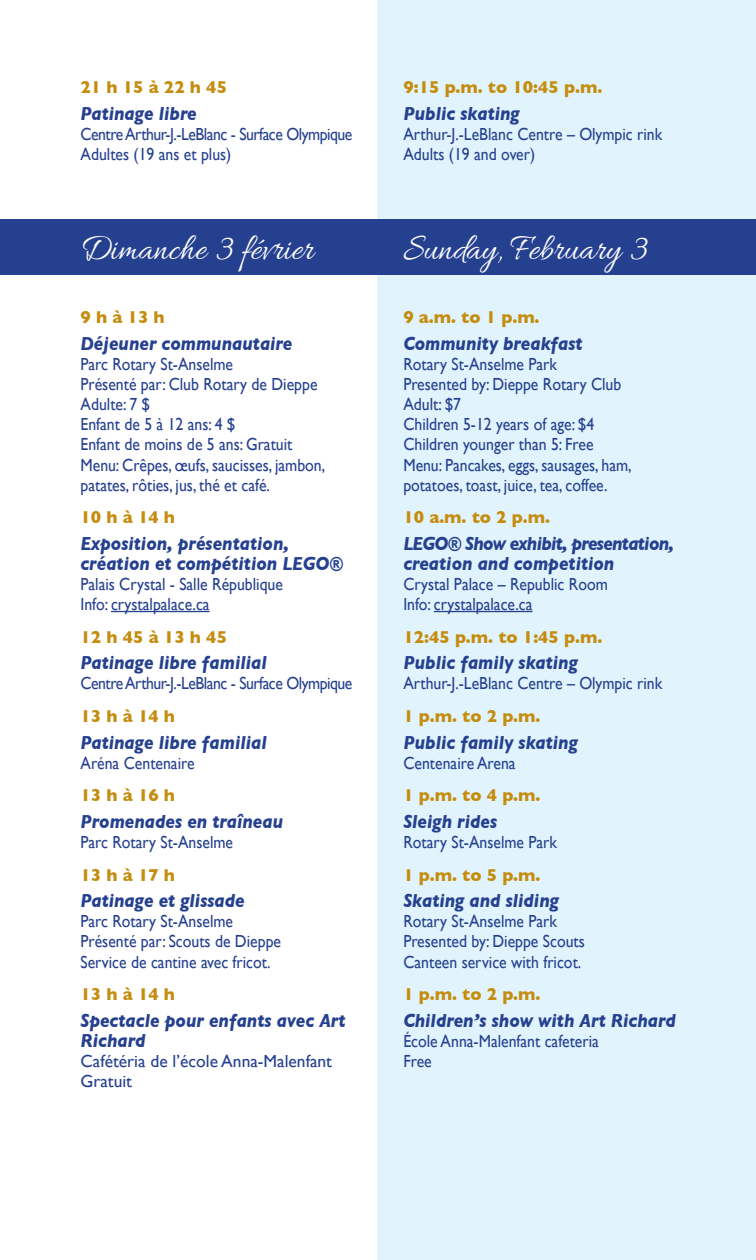
<style>
.page{position:relative;width:756px;height:1260px;background:#fff}
.page>*{position:absolute;margin:0;border:0;box-sizing:border-box;transform-origin:0 0}
.t1{font:38.5px "Allura";color:#fff;scale:.9 1}
.t2{font:italic 700 19.25px/20.1px "Gill Sans";color:#25408f;scale:.9 1}
.t3{font:italic 700 19.25px/20.1px "Gill Sans";letter-spacing:-.04em;color:#25408f;scale:.9 1}
.t4{font:17.5px/20.1px "Gill Sans";color:#25408f;scale:.9 1}
.t5{font:700 17.5px "Gill Sans";color:#c58d0f}
.t6{font:17.5px/20.1px "Gill Sans";letter-spacing:-.03em;color:#25408f;scale:.9 1}
.t7{font:17.5px/20.1px "Gill Sans";color:#25408f}
</style>
<div class="page">
<div style="left:377px;top:0;width:379px;height:1260px;background:#e1f4fd"></div>
<div style="left:0;top:219px;width:756px;height:56px;background:#25408f"></div>
<hr style="left:111px;top:611px;width:99px;height:1px;background:#25408f">
<hr style="left:434px;top:611px;width:98px;height:1px;background:#25408f">
<p class="t5" style="left:80px;top:77px;width:148px">21 h 15 à 22 h 45</p>
<p class="t2" style="left:80px;top:103px;width:131px">Patinage libre</p>
<p class="t6" style="left:80px;top:124px;width:304px">Centre Arthur-J.-LeBlanc - Surface Olympique<br>Adultes (19 ans et plus)</p>
<h1 class="t1" style="left:80px;top:227px;width:261px">Dimanche 3 février</h1>
<p class="t5" style="left:80px;top:307px;width:86px">9 h à 13 h</p>
<p class="t2" style="left:80px;top:333px;width:237px">Déjeuner communautaire</p>
<p class="t4" style="left:80px;top:354px;width:274px">Parc Rotary St-Anselme<br>Présenté par: Club Rotary de Dieppe<br>Adulte: 7 $<br>Enfant de 5 à 12 ans: 4 $<br>Enfant de moins de 5 ans: Gratuit<br>Menu: Crêpes, œufs, saucisses, jambon, patates, rôties, jus, thé et café.</p>
<p class="t5" style="left:80px;top:507px;width:96px">10 h à 14 h</p>
<p class="t2" style="left:80px;top:533px;width:294px">Exposition, présentation, création et compétition LEGO®</p>
<p class="t4" style="left:80px;top:574px;width:227px">Palais Crystal - Salle République<br>Info: crystalpalace.ca</p>
<p class="t5" style="left:80px;top:627px;width:148px">12 h 45 à 13 h 45</p>
<p class="t2" style="left:80px;top:653px;width:209px">Patinage libre familial</p>
<p class="t6" style="left:80px;top:673px;width:304px">Centre Arthur-J.-LeBlanc - Surface Olympique</p>
<p class="t5" style="left:80px;top:706px;width:96px">13 h à 14 h</p>
<p class="t2" style="left:80px;top:732px;width:209px">Patinage libre familial</p>
<p class="t4" style="left:80px;top:753px;width:128px">Aréna Centenaire</p>
<p class="t5" style="left:80px;top:785px;width:96px">13 h à 16 h</p>
<p class="t2" style="left:80px;top:811px;width:227px">Promenades en traîneau</p>
<p class="t4" style="left:80px;top:832px;width:171px">Parc Rotary St-Anselme</p>
<p class="t5" style="left:80px;top:865px;width:96px">13 h à 17 h</p>
<p class="t2" style="left:80px;top:891px;width:184px">Patinage et glissade</p>
<p class="t4" style="left:80px;top:911px;width:224px">Parc Rotary St-Anselme<br>Présenté par: Scouts de Dieppe<br>Service de cantine avec fricot.</p>
<p class="t5" style="left:80px;top:984px;width:96px">13 h à 14 h</p>
<p class="t2" style="left:80px;top:1010px;width:296px">Spectacle pour enfants avec Art<br>Richard</p>
<p class="t7" style="left:80px;top:1051px;width:253px">Cafétéria de l’école Anna-Malenfant<br>Gratuit</p>
<p class="t5" style="left:403px;top:77px;width:200px">9:15 p.m. to 10:45 p.m.</p>
<p class="t2" style="left:403px;top:103px;width:131px">Public skating</p>
<p class="t4" style="left:403px;top:124px;width:289px">Arthur-J.-LeBlanc Centre – Olympic rink<br>Adults (19 and over)</p>
<h1 class="t1" style="left:403px;top:227px;width:273px">Sunday, February 3</h1>
<p class="t5" style="left:403px;top:307px;width:138px">9 a.m. to 1 p.m.</p>
<p class="t2" style="left:403px;top:333px;width:201px">Community breakfast</p>
<p class="t4" style="left:403px;top:354px;width:255px">Rotary St-Anselme Park<br>Presented by: Dieppe Rotary Club<br>Adult: $7<br>Children 5-12 years of age: $4<br>Children younger than 5: Free<br>Menu: Pancakes, eggs, sausages, ham, potatoes, toast, juice, tea, coffee.</p>
<p class="t5" style="left:403px;top:507px;width:148px">10 a.m. to 2 p.m.</p>
<p class="t3" style="left:403px;top:533px;width:302px">LEGO® Show exhibit, presentation, creation and competition</p>
<p class="t4" style="left:403px;top:574px;width:229px">Crystal Palace – Republic Room<br>Info: crystalpalace.ca</p>
<p class="t5" style="left:403px;top:627px;width:200px">12:45 p.m. to 1:45 p.m.</p>
<p class="t2" style="left:403px;top:653px;width:195px">Public family skating</p>
<p class="t4" style="left:403px;top:673px;width:289px">Arthur-J.-LeBlanc Centre – Olympic rink</p>
<p class="t5" style="left:403px;top:706px;width:139px">1 p.m. to 2 p.m.</p>
<p class="t2" style="left:403px;top:732px;width:195px">Public family skating</p>
<p class="t4" style="left:403px;top:753px;width:126px">Centenaire Arena</p>
<p class="t5" style="left:403px;top:785px;width:139px">1 p.m. to 4 p.m.</p>
<p class="t2" style="left:403px;top:811px;width:106px">Sleigh rides</p>
<p class="t4" style="left:403px;top:832px;width:172px">Rotary St-Anselme Park</p>
<p class="t5" style="left:403px;top:865px;width:139px">1 p.m. to 5 p.m.</p>
<p class="t2" style="left:403px;top:891px;width:174px">Skating and sliding</p>
<p class="t4" style="left:403px;top:911px;width:203px">Rotary St-Anselme Park<br>Presented by: Dieppe Scouts<br>Canteen service with fricot.</p>
<p class="t5" style="left:403px;top:984px;width:139px">1 p.m. to 2 p.m.</p>
<p class="t2" style="left:403px;top:1010px;width:304px">Children’s show with Art Richard</p>
<p class="t4" style="left:403px;top:1031px;width:219px">École Anna-Malenfant cafeteria<br>Free</p>
</div>
